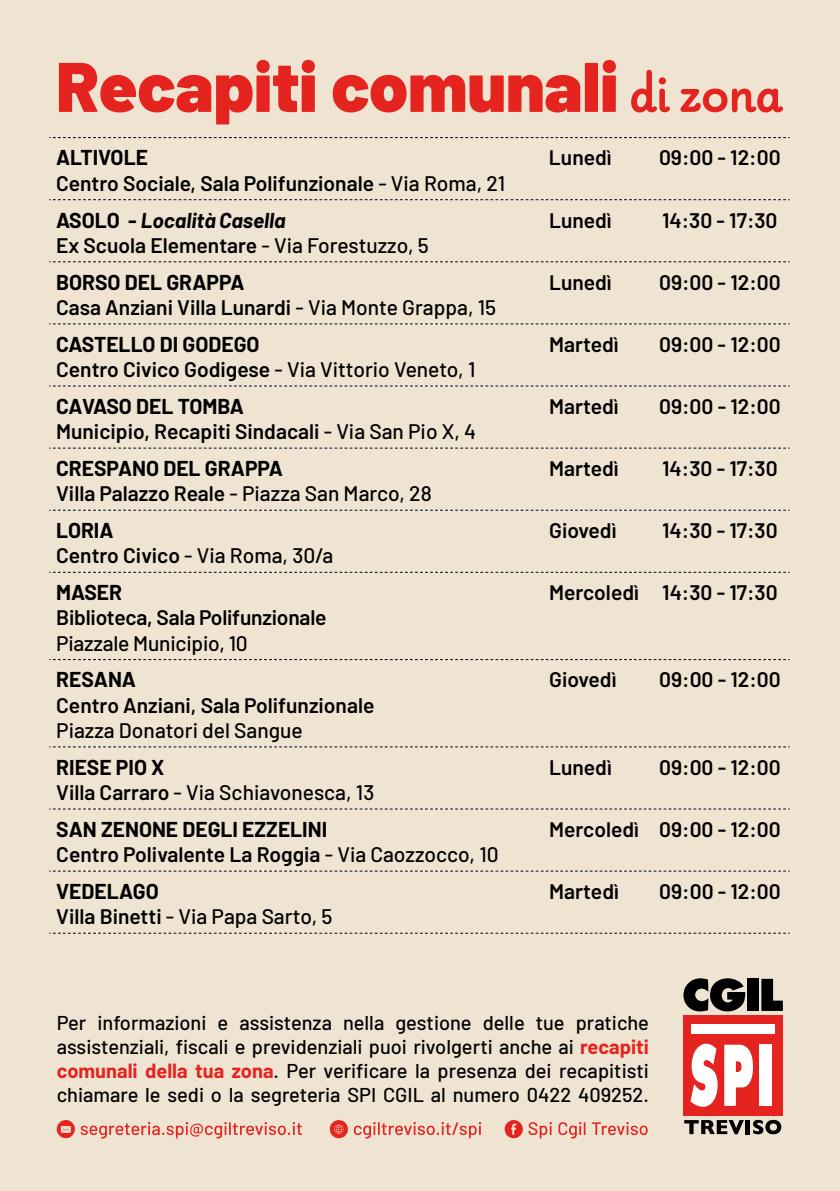
<style>
.page{position:relative;width:840px;height:1191px;background:#fff}
.page>*{position:absolute;margin:0;border:0;box-sizing:border-box;transform-origin:0 0}
.t1{font:900 70px "Barlow";color:#e5231f}
.t2{font:600 21px/25.2px "Barlow";color:#000}
.t3{font:500 21px/25.2px "Barlow";color:#000}
.t4{font:700 21px "Barlow";color:#000}
.t5{font:500 20px/24px "Barlow";color:#000;text-align:justify}
.s1{font-family:"Pauline";font-weight:700;font-size:60px}
.s2{font-weight:700}
.s3{font-weight:500}
.s4{font-weight:700;font-style:italic}
.s5{font-weight:600}
.s6{font-weight:700;color:#e5231f}
</style>
<div class="page">
<div style="left:0;top:0;width:839px;height:1191px;background:#efe4d2"></div>
<svg style="left:49px;top:137px;width:740px;height:1px"></svg>
<svg style="left:49px;top:199px;width:740px;height:1px"></svg>
<svg style="left:49px;top:261px;width:740px;height:1px"></svg>
<svg style="left:49px;top:323px;width:740px;height:1px"></svg>
<svg style="left:49px;top:385px;width:740px;height:1px"></svg>
<svg style="left:49px;top:447px;width:740px;height:1px"></svg>
<svg style="left:49px;top:510px;width:740px;height:1px"></svg>
<svg style="left:49px;top:572px;width:740px;height:1px"></svg>
<svg style="left:49px;top:659px;width:740px;height:1px"></svg>
<svg style="left:49px;top:746px;width:740px;height:1px"></svg>
<svg style="left:49px;top:808px;width:740px;height:1px"></svg>
<svg style="left:49px;top:870px;width:740px;height:1px"></svg>
<svg style="left:49px;top:932px;width:740px;height:1px"></svg>
<div style="left:683px;top:1016px;width:99px;height:99px;background:#e5231f"></div>
<svg style="left:683px;top:978px;width:61px;height:33px"></svg>
<div style="left:746px;top:978px;width:12px;height:33px;background:#000"></div>
<svg style="left:761px;top:978px;width:21px;height:33px"></svg>
<div style="left:758px;top:1044px;width:13px;height:61px;background:#fff"></div>
<div style="left:691px;top:1024px;width:83px;height:9px;background:#fff"></div>
<svg style="left:690px;top:1043px;width:27px;height:63px"></svg>
<svg style="left:724px;top:1044px;width:28px;height:61px"></svg>
<svg style="left:684px;top:1120px;width:59px;height:14px"></svg>
<hr style="left:745px;top:1120px;width:4px;height:14px;background:#000">
<svg style="left:753px;top:1119px;width:27px;height:15px"></svg>
<svg style="left:57px;top:1120px;width:18px;height:18px"></svg>
<svg style="left:81px;top:1122px;width:221px;height:16px"></svg>
<svg style="left:329px;top:1120px;width:152px;height:18px"></svg>
<svg style="left:504px;top:1120px;width:18px;height:18px"></svg>
<svg style="left:528px;top:1122px;width:23px;height:16px"></svg>
<svg style="left:558px;top:1122px;width:27px;height:16px"></svg>
<svg style="left:591px;top:1122px;width:56px;height:13px"></svg>
<h1 class="t1" style="left:56px;top:34px;width:727px">Recapiti comunali <span class="s1">di zona</span></h1>
<p class="t2" style="left:56px;top:144px;width:450px"><span class="s2">ALTIVOLE<br></span>Centro Sociale, Sala Polifunzionale <span class="s3">- Via Roma, 21</span></p>
<p class="t2" style="left:548px;top:144px;width:64px">Lunedì</p>
<p class="t2" style="left:658px;top:144px;width:123px">09:00 - 12:00</p>
<p class="t2" style="left:56px;top:206px;width:374px"><span class="s2">ASOLO -</span> <span class="s4">Località Casella<br></span>Ex Scuola Elementare <span class="s3">- Via Forestuzzo, 5</span></p>
<p class="t2" style="left:548px;top:206px;width:64px">Lunedì</p>
<p class="t2" style="left:661px;top:206px;width:117px">14:30 - 17:30</p>
<p class="t2" style="left:56px;top:268px;width:441px"><span class="s2">BORSO DEL GRAPPA<br></span>Casa Anziani Villa Lunardi <span class="s3">- Via Monte Grappa, 15</span></p>
<p class="t2" style="left:548px;top:268px;width:64px">Lunedì</p>
<p class="t2" style="left:658px;top:268px;width:123px">09:00 - 12:00</p>
<p class="t2" style="left:56px;top:330px;width:420px"><span class="s2">CASTELLO DI GODEGO<br></span>Centro Civico Godigese <span class="s3">- Via Vittorio Veneto, 1</span></p>
<p class="t2" style="left:548px;top:330px;width:71px">Martedì</p>
<p class="t2" style="left:658px;top:330px;width:123px">09:00 - 12:00</p>
<p class="t2" style="left:56px;top:392px;width:421px"><span class="s2">CAVASO DEL TOMBA<br></span>Municipio, Recapiti Sindacali <span class="s3">- Via San Pio X, 4</span></p>
<p class="t2" style="left:548px;top:392px;width:71px">Martedì</p>
<p class="t2" style="left:658px;top:392px;width:123px">09:00 - 12:00</p>
<p class="t3" style="left:56px;top:454px;width:377px"><span class="s2">CRESPANO DEL GRAPPA<br></span><span class="s5">Villa Palazzo Reale</span> - Piazza San Marco, 28</p>
<p class="t2" style="left:548px;top:454px;width:71px">Martedì</p>
<p class="t2" style="left:661px;top:454px;width:117px">14:30 - 17:30</p>
<p class="t3" style="left:56px;top:516px;width:278px"><span class="s2">LORIA<br></span><span class="s5">Centro Civico</span> - Via Roma, 30/a</p>
<p class="t2" style="left:548px;top:516px;width:69px">Giovedì</p>
<p class="t2" style="left:661px;top:516px;width:117px">14:30 - 17:30</p>
<p class="t4" style="left:56px;top:577px;width:67px">MASER</p>
<p class="t2" style="left:56px;top:603px;width:272px">Biblioteca, Sala Polifunzionale</p>
<p class="t3" style="left:56px;top:628px;width:193px">Piazzale Municipio, 10</p>
<p class="t2" style="left:549px;top:578px;width:230px">Mercoledì 14:30 - 17:30</p>
<p class="t4" style="left:56px;top:664px;width:81px">RESANA</p>
<p class="t2" style="left:56px;top:691px;width:319px">Centro Anziani, Sala Polifunzionale</p>
<p class="t3" style="left:56px;top:716px;width:248px">Piazza Donatori del Sangue</p>
<p class="t2" style="left:549px;top:665px;width:69px">Giovedì</p>
<p class="t2" style="left:658px;top:665px;width:123px">09:00 - 12:00</p>
<p class="t3" style="left:56px;top:753px;width:319px"><span class="s2">RIESE PIO X<br></span><span class="s5">Villa Carraro</span> - Via Schiavonesca, 13</p>
<p class="t2" style="left:549px;top:753px;width:64px">Lunedì</p>
<p class="t2" style="left:658px;top:753px;width:123px">09:00 - 12:00</p>
<p class="t2" style="left:56px;top:815px;width:443px"><span class="s2">SAN ZENONE DEGLI EZZELINI<br></span>Centro Polivalente La Roggia <span class="s3">- Via Caozzocco, 10</span></p>
<p class="t2" style="left:549px;top:815px;width:233px">Mercoledì 09:00 - 12:00</p>
<p class="t3" style="left:56px;top:877px;width:277px"><span class="s2">VEDELAGO<br></span><span class="s5">Villa Binetti</span> - Via Papa Sarto, 5</p>
<p class="t2" style="left:549px;top:877px;width:71px">Martedì</p>
<p class="t2" style="left:659px;top:877px;width:123px">09:00 - 12:00</p>
<p class="t5" style="left:57px;top:1009px;width:593px">Per informazioni e assistenza nella gestione delle tue pratiche assistenziali, fiscali e previdenziali puoi rivolgerti anche ai <span class="s6">recapiti comunali della tua zona</span>. Per verificare la presenza dei recapitisti chiamare le sedi o la segreteria SPI CGIL al numero 0422 409252.</p>
</div>
